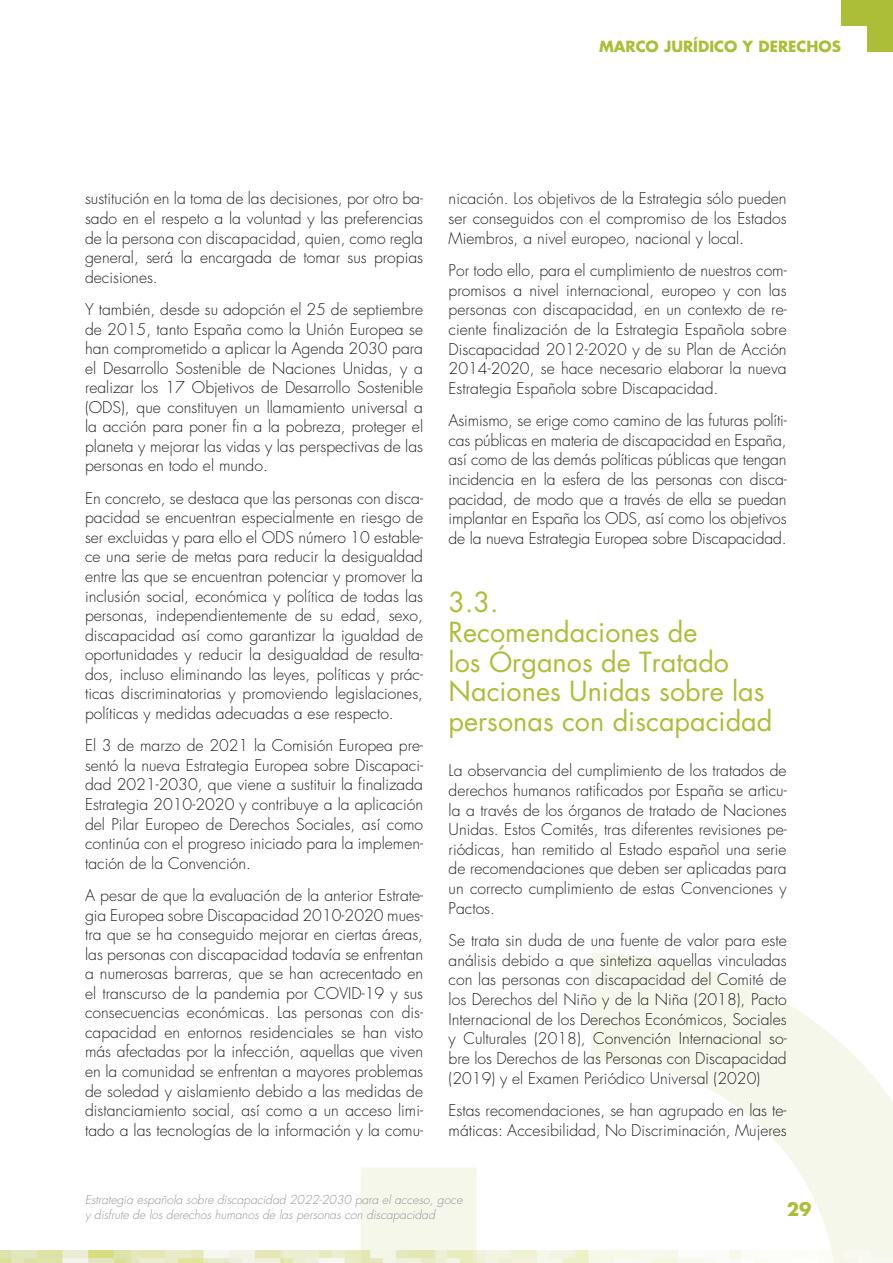
<style>
.page{position:relative;width:893px;height:1263px;background:#fff}
.page>*{position:absolute;margin:0;border:0;box-sizing:border-box;transform-origin:0 0}
.t1{font:27px/29.8px "Futura Std";color:#acbe37}
.t2{font:700 18px "Futura Std";color:#acbe37}
.t3{font:300 15.75px/19.5px "Futura Std";color:#231f20;text-align:justify}
.t4{font:700 15px "Futura Std";color:#acbe37}
.t5{font:italic 300 12px/14.4px "Futura Std";color:#939598}
</style>
<div class="page">
<svg style="left:361px;top:953px;width:532px;height:297px"></svg>
<img style="left:0;top:1250px;width:893px;height:13px">
<svg style="left:841px;top:0;width:52px;height:52px"></svg>
<p class="t4" style="left:599px;top:36px;width:243px">MARCO JURÍDICO Y DERECHOS</p>
<p class="t3" style="left:85px;top:189px;width:340px">sustitución en la toma de las decisiones, por otro ba&shy;sado en el respeto a la voluntad y las preferencias de la persona con discapacidad, quien, como regla general, será la encargada de tomar sus propias decisiones.</p>
<p class="t3" style="left:85px;top:300px;width:340px">Y también, desde su adopción el 25 de septiembre de 2015, tanto España como la Unión Europea se han comprometido a aplicar la Agenda 2030 para el Desarrollo Sostenible de Naciones Unidas, y a realizar los 17 Objetivos de Desarrollo Sostenible (ODS), que constituyen un llamamiento universal a la acción para poner fin a la pobreza, proteger el planeta y mejorar las vidas y las perspectivas de las personas en todo el mundo.</p>
<p class="t3" style="left:85px;top:489px;width:340px">En concreto, se destaca que las personas con disca&shy;pacidad se encuentran especialmente en riesgo de ser excluidas y para ello el ODS número 10 estable&shy;ce una serie de metas para reducir la desigualdad entre las que se encuentran potenciar y promover la inclusión social, económica y política de todas las personas, independientemente de su edad, sexo, discapacidad así como garantizar la igualdad de oportunidades y reducir la desigualdad de resulta&shy;dos, incluso eliminando las leyes, políticas y prác&shy;ticas discriminatorias y promoviendo legislaciones, políticas y medidas adecuadas a ese respecto.</p>
<p class="t3" style="left:85px;top:736px;width:340px">El 3 de marzo de 2021 la Comisión Europea pre&shy;sentó la nueva Estrategia Europea sobre Discapaci&shy;dad 2021-2030, que viene a sustituir la finalizada Estrategia 2010-2020 y contribuye a la aplicación del Pilar Europeo de Derechos Sociales, así como continúa con el progreso iniciado para la implemen&shy;tación de la Convención.</p>
<p class="t3" style="left:85px;top:886px;width:340px">A pesar de que la evaluación de la anterior Estrate&shy;gia Europea sobre Discapacidad 2010-2020 mues&shy;tra que se ha conseguido mejorar en ciertas áreas, las personas con discapacidad todavía se enfrentan a numerosas barreras, que se han acrecentado en el transcurso de la pandemia por COVID-19 y sus consecuencias económicas. Las personas con dis&shy;capacidad en entornos residenciales se han visto más afectadas por la infección, aquellas que viven en la comunidad se enfrentan a mayores problemas de soledad y aislamiento debido a las medidas de distanciamiento social, así como a un acceso limi&shy;tado a las tecnologías de la información y la comu-</p>
<p class="t3" style="left:449px;top:189px;width:340px">nicación. Los objetivos de la Estrategia sólo pueden ser conseguidos con el compromiso de los Estados Miembros, a nivel europeo, nacional y local.</p>
<p class="t3" style="left:449px;top:261px;width:340px">Por todo ello, para el cumplimiento de nuestros com&shy;promisos a nivel internacional, europeo y con las personas con discapacidad, en un contexto de re&shy;ciente finalización de la Estrategia Española sobre Discapacidad 2012-2020 y de su Plan de Acción 2014-2020, se hace necesario elaborar la nueva Estrategia Española sobre Discapacidad.</p>
<p class="t3" style="left:449px;top:411px;width:340px">Asimismo, se erige como camino de las futuras políti&shy;cas públicas en materia de discapacidad en España, así como de las demás políticas públicas que tengan incidencia en la esfera de las personas con disca&shy;pacidad, de modo que a través de ella se puedan implantar en España los ODS, así como los objetivos de la nueva Estrategia Europea sobre Discapacidad.</p>
<p class="t1" style="left:449px;top:587px;width:325px">3.3.<br>Recomendaciones de<br>los Órganos de Tratado<br>Naciones Unidas sobre las personas con discapacidad</p>
<p class="t3" style="left:449px;top:761px;width:340px">La observancia del cumplimiento de los tratados de derechos humanos ratificados por España se articu&shy;la a través de los órganos de tratado de Naciones Unidas. Estos Comités, tras diferentes revisiones pe&shy;riódicas, han remitido al Estado español una serie de recomendaciones que deben ser aplicadas para un correcto cumplimiento de estas Convenciones y Pactos.</p>
<p class="t3" style="left:449px;top:931px;width:340px">Se trata sin duda de una fuente de valor para este análisis debido a que sintetiza aquellas vinculadas con las personas con discapacidad del Comité de los Derechos del Niño y de la Niña (2018), Pacto Internacional de los Derechos Económicos, Sociales y Culturales (2018), Convención Internacional so&shy;bre los Derechos de las Personas con Discapacidad (2019) y el Examen Periódico Universal (2020)</p>
<p class="t3" style="left:449px;top:1101px;width:340px">Estas recomendaciones, se han agrupado en las te&shy;máticas: Accesibilidad, No Discriminación, Mujeres</p>
<p class="t5" style="left:85px;top:1193px;width:379px">Estrategia española sobre discapacidad 2022-2030 para el acceso, goce y disfrute de los derechos humanos de las personas con discapacidad</p>
<p class="t2" style="left:787px;top:1197px;width:26px">29</p>
</div>
